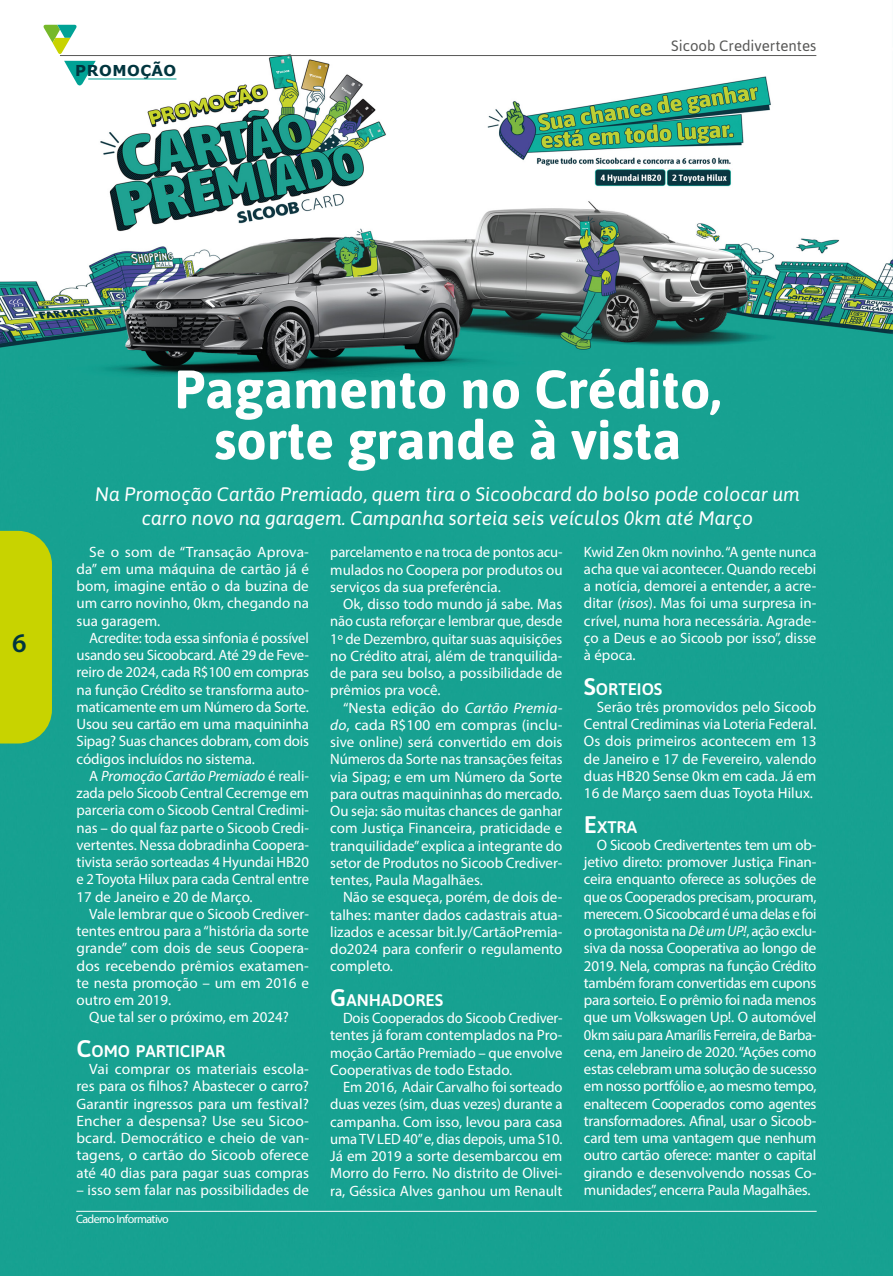
<style>
.page{position:relative;width:893px;height:1276px;background:#fff}
.page>*{position:absolute;margin:0;border:0;box-sizing:border-box;transform-origin:0 0}
.t1{font:700 54px/51px "Asap";color:#fff;text-align:center}
.t2{font:600 27px "Myriad Pro";color:#00353e}
.t3{font:italic 19.5px/24px "Asap";color:#fff;text-align:center}
.t4{font:600 16.8px "Asap";color:#fff}
.t5{font:15px/17.2px "Myriad Pro";color:#fff;text-align:justify}
.t6{font:15px "Asap";color:#575756}
.t7{font:700 15px "Verdana";letter-spacing:.035em;color:#00353e}
.t8{font:12px "Myriad Pro";letter-spacing:-.05em;color:#fff}
.s1{font-style:italic}
.s2{font-size:24px}
</style>
<div class="page">
<img style="left:0;top:24px;width:893px;height:1252px">
<svg style="left:64px;top:61px;width:32px;height:25px"></svg>
<hr style="left:88px;top:79px;width:88px;height:1px;background:#00a295">
<div style="left:0;top:531px;width:52px;height:212px;background:#c8d300"></div>
<svg style="left:43px;top:25px;width:34px;height:30px"></svg>
<hr style="left:60px;top:55px;width:756px;height:1px;background:#575756">
<hr style="left:76px;top:1211px;width:741px;height:1px;background:#fff">
<p class="t7" style="left:75px;top:60px;width:102px">PROMOÇÃO</p>
<p class="t6" style="left:671px;top:37px;width:147px">Sicoob Credivertentes</p>
<h2 class="t2" style="left:12px;top:625px;width:16px">6</h2>
<h1 class="t1" style="left:174px;top:361px;width:549px">Pagamento no Crédito, sorte grande à vista</h1>
<h3 class="t3" style="left:95px;top:481px;width:706px">Na Promoção Cartão Premiado, quem tira o Sicoobcard do bolso pode colocar um carro novo na garagem. Campanha sorteia seis veículos 0km até Março</h3>
<p class="t5" style="left:77px;top:542px;width:234px;text-indent:13px">Se o som de “Transação Aprova&shy;da” em uma máquina de cartão já é bom, imagine então o da buzina de um carro novinho, 0km, chegando na sua garagem.</p>
<p class="t5" style="left:77px;top:629px;width:234px;text-indent:13px">Acredite: toda essa sinfonia é possível usando seu Sicoobcard. Até 29 de Feve&shy;reiro de 2024, cada R$100 em compras na função Crédito se transforma auto&shy;maticamente em um Número da Sorte.<br>Usou seu cartão em uma maquininha Sipag? Suas chances dobram, com dois códigos incluídos no sistema.</p>
<p class="t5" style="left:77px;top:767px;width:234px;text-indent:13px">A <span class="s1">Promoção Cartão Premiado</span> é reali&shy;zada pelo Sicoob Central Cecremge em parceria com o Sicoob Central Credimi&shy;nas – do qual faz parte o Sicoob Credi&shy;vertentes. Nessa dobradinha Coopera&shy;tivista serão sorteadas 4 Hyundai HB20 e 2 Toyota Hilux para cada Central entre 17 de Janeiro e 20 de Março.</p>
<p class="t5" style="left:77px;top:905px;width:234px;text-indent:13px">Vale lembrar que o Sicoob Crediver&shy;tentes entrou para a “história da sorte grande” com dois de seus Coopera&shy;dos recebendo prêmios exatamen&shy;te nesta promoção – um em 2016 e outro em 2019.</p>
<p class="t5" style="left:89px;top:1008px;width:201px">Que tal ser o próximo, em 2024?</p>
<p class="t4" style="left:77px;top:1039px;width:150px"><span class="s2">C</span>OMO PARTICIPAR</p>
<p class="t5" style="left:77px;top:1060px;width:234px;text-indent:13px">Vai comprar os materiais escola&shy;res para os filhos? Abastecer o carro?<br>Garantir ingressos para um festival?<br>Encher a despensa? Use seu Sicoo&shy;bcard. Democrático e cheio de van&shy;tagens, o cartão do Sicoob oferece até 40 dias para pagar suas compras</p>
<p class="t5" style="left:77px;top:1181px;width:234px">– isso sem falar nas possibilidades de</p>
<p class="t8" style="left:76px;top:1211px;width:94px">Caderno Informativo</p>
<p class="t5" style="left:330px;top:543px;width:234px">parcelamento e na troca de pontos acu&shy;mulados no Coopera por produtos ou serviços da sua preferência.</p>
<p class="t5" style="left:330px;top:595px;width:234px;text-indent:13px">Ok, disso todo mundo já sabe. Mas não custa reforçar e lembrar que, desde 1º de Dezembro, quitar suas aquisições no Crédito atrai, além de tranquilida&shy;de para seu bolso, a possibilidade de prêmios pra você.</p>
<p class="t5" style="left:330px;top:698px;width:234px;text-indent:13px">“Nesta edição do <span class="s1">Cartão Premia&shy;do</span>, cada R$100 em compras (inclu&shy;sive online) será convertido em dois Números da Sorte nas transações feitas via Sipag; e em um Número da Sorte para outras maquininhas do mercado.<br>Ou seja: são muitas chances de ganhar com Justiça Financeira, praticidade e tranquilidade” explica a integrante do setor de Produtos no Sicoob Crediver&shy;tentes, Paula Magalhães.</p>
<p class="t5" style="left:330px;top:888px;width:234px;text-indent:13px">Não se esqueça, porém, de dois de&shy;talhes: manter dados cadastrais atua&shy;lizados e acessar bit.ly/CartãoPremia&shy;do2024 para conferir o regulamento completo.</p>
<p class="t4" style="left:330px;top:988px;width:114px"><span class="s2">G</span>ANHADORES</p>
<p class="t5" style="left:330px;top:1009px;width:234px;text-indent:13px">Dois Cooperados do Sicoob Crediver&shy;tentes já foram contemplados na Pro&shy;moção Cartão Premiado – que envolve Cooperativas de todo Estado.</p>
<p class="t5" style="left:330px;top:1078px;width:234px;text-indent:13px">Em 2016, Adair Carvalho foi sorteado duas vezes (sim, duas vezes) durante a campanha. Com isso, levou para casa uma TV LED 40” e, dias depois, uma S10.<br>Já em 2019 a sorte desembarcou em Morro do Ferro. No distrito de Olivei&shy;ra, Géssica Alves ganhou um Renault</p>
<p class="t5" style="left:584px;top:542px;width:234px">Kwid Zen 0km novinho. “A gente nunca acha que vai acontecer. Quando recebi a notícia, demorei a entender, a acre&shy;ditar (<span class="s1">risos</span>). Mas foi uma surpresa in&shy;crível, numa hora necessária. Agrade&shy;ço a Deus e ao Sicoob por isso”, disse à época.</p>
<p class="t4" style="left:584px;top:677px;width:79px"><span class="s2">S</span>ORTEIOS</p>
<p class="t5" style="left:584px;top:698px;width:234px;text-indent:13px">Serão três promovidos pelo Sicoob Central Crediminas via Loteria Federal.<br>Os dois primeiros acontecem em 13 de Janeiro e 17 de Fevereiro, valendo duas HB20 Sense 0km em cada. Já em 16 de Março saem duas Toyota Hilux.</p>
<p class="t4" style="left:584px;top:815px;width:55px"><span class="s2">E</span>XTRA</p>
<p class="t5" style="left:584px;top:836px;width:234px;text-indent:13px">O Sicoob Credivertentes tem um ob&shy;jetivo direto: promover Justiça Finan&shy;ceira enquanto oferece as soluções de que os Cooperados precisam, procuram, merecem. O Sicoobcard é uma delas e foi o protagonista na <span class="s1">Dê um UP!</span>, ação exclu&shy;siva da nossa Cooperativa ao longo de 2019. Nela, compras na função Crédito também foram convertidas em cupons para sorteio. E o prêmio foi nada menos que um Volkswagen Up!. O automóvel 0km saiu para Amarílis Ferreira, de Barba&shy;cena, em Janeiro de 2020. “Ações como estas celebram uma solução de sucesso em nosso portfólio e, ao mesmo tempo, enaltecem Cooperados como agentes transformadores. Afinal, usar o Sicoob&shy;card tem uma vantagem que nenhum outro cartão oferece: manter o capital girando e desenvolvendo nossas Co&shy;munidades”, encerra Paula Magalhães.</p>
</div>
